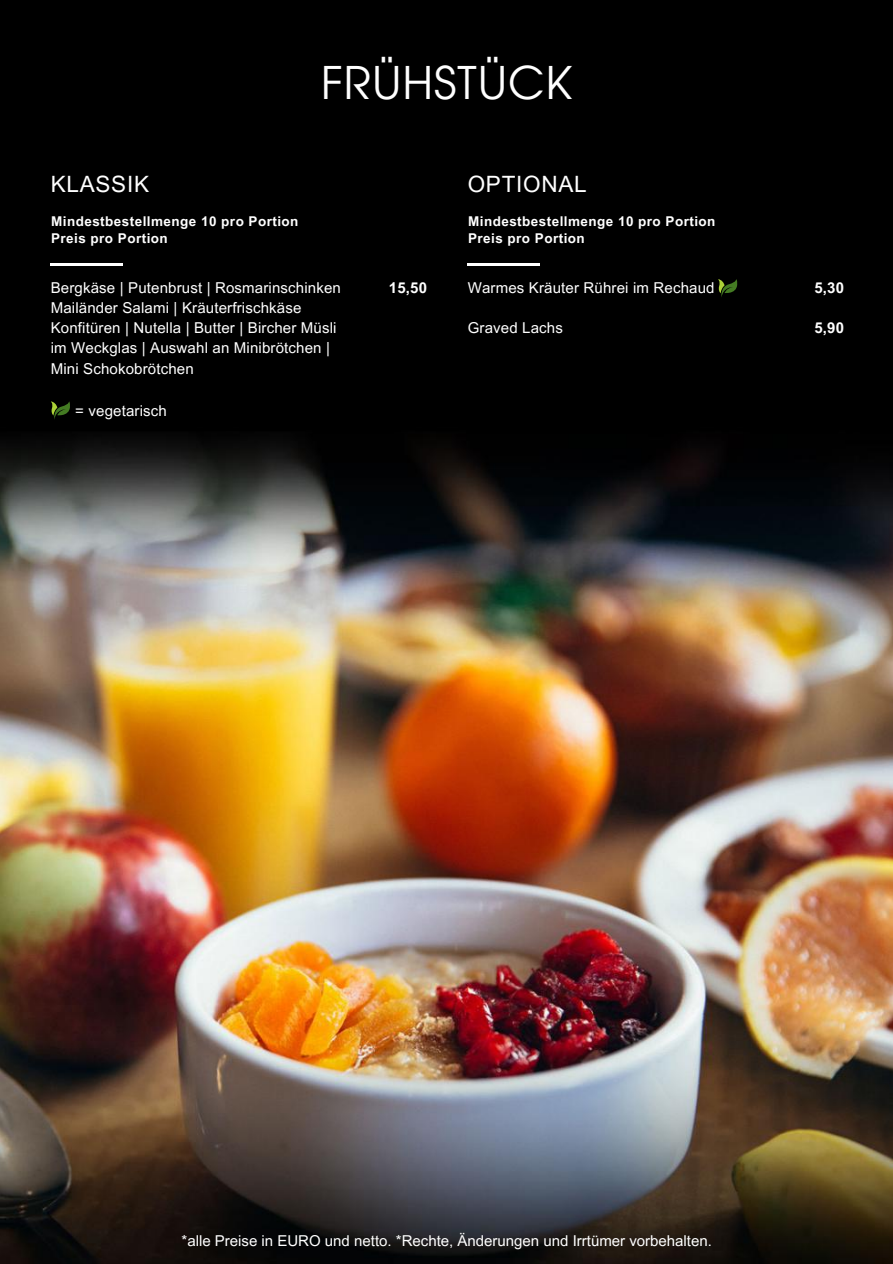
<style>
.page{position:relative;width:893px;height:1264px;background:#fff}
.page>*{position:absolute;margin:0;border:0;box-sizing:border-box;transform-origin:0 0}
.t1{font:45px "ITC Avant Garde Pro";letter-spacing:.02em;color:#fff}
.t2{font:22.5px "Arial MT Pro";letter-spacing:.035em;color:#fff}
.t3{font:15px/20.2px "Arial MT Pro";letter-spacing:.01em;color:#fff}
.t4{font:700 15px "Arial MT Pro";letter-spacing:.01em;color:#fff}
.t5{font:700 13.5px/16.8px "Arial MT Pro";letter-spacing:.035em;color:#fff}
</style>
<div class="page">
<img style="left:0;top:0;width:892px;height:1263px">
<svg style="left:51px;top:401px;width:19px;height:19px"></svg>
<hr style="left:467px;top:264px;width:73px;height:2px;background:#fff">
<svg style="left:718px;top:279px;width:19px;height:18px"></svg>
<hr style="left:51px;top:264px;width:72px;height:2px;background:#fff">
<h1 class="t1" style="left:321px;top:66px;width:252px">FRÜHSTÜCK</h1>
<h2 class="t2" style="left:51px;top:176px;width:100px">KLASSIK</h2>
<p class="t5" style="left:51px;top:214px;width:249px">Mindestbestellmenge 10 pro Portion<br>Preis pro Portion</p>
<h2 class="t2" style="left:467px;top:176px;width:120px">OPTIONAL</h2>
<p class="t5" style="left:468px;top:214px;width:249px">Mindestbestellmenge 10 pro Portion<br>Preis pro Portion</p>
<p class="t3" style="left:51px;top:279px;width:292px">Bergkäse | Putenbrust | Rosmarinschinken</p>
<p class="t4" style="left:389px;top:282px;width:40px">15,50</p>
<p class="t3" style="left:51px;top:299px;width:287px">Mailänder Salami | Kräuterfrischkäse Konfitüren | Nutella | Butter | Bircher Müsli im Weckglas | Auswahl an Minibrötchen | Mini Schokobrötchen</p>
<p class="t3" style="left:75px;top:402px;width:93px">= vegetarisch</p>
<p class="t3" style="left:467px;top:279px;width:248px">Warmes Kräuter Rührei im Rechaud</p>
<p class="t3" style="left:467px;top:319px;width:97px">Graved Lachs</p>
<p class="t4" style="left:814px;top:282px;width:31px">5,30</p>
<p class="t4" style="left:814px;top:322px;width:31px">5,90</p>
<p class="t3" style="left:181px;top:1231px;width:532px">*alle Preise in EURO und netto. *Rechte, Änderungen und Irrtümer vorbehalten.</p>
</div>
